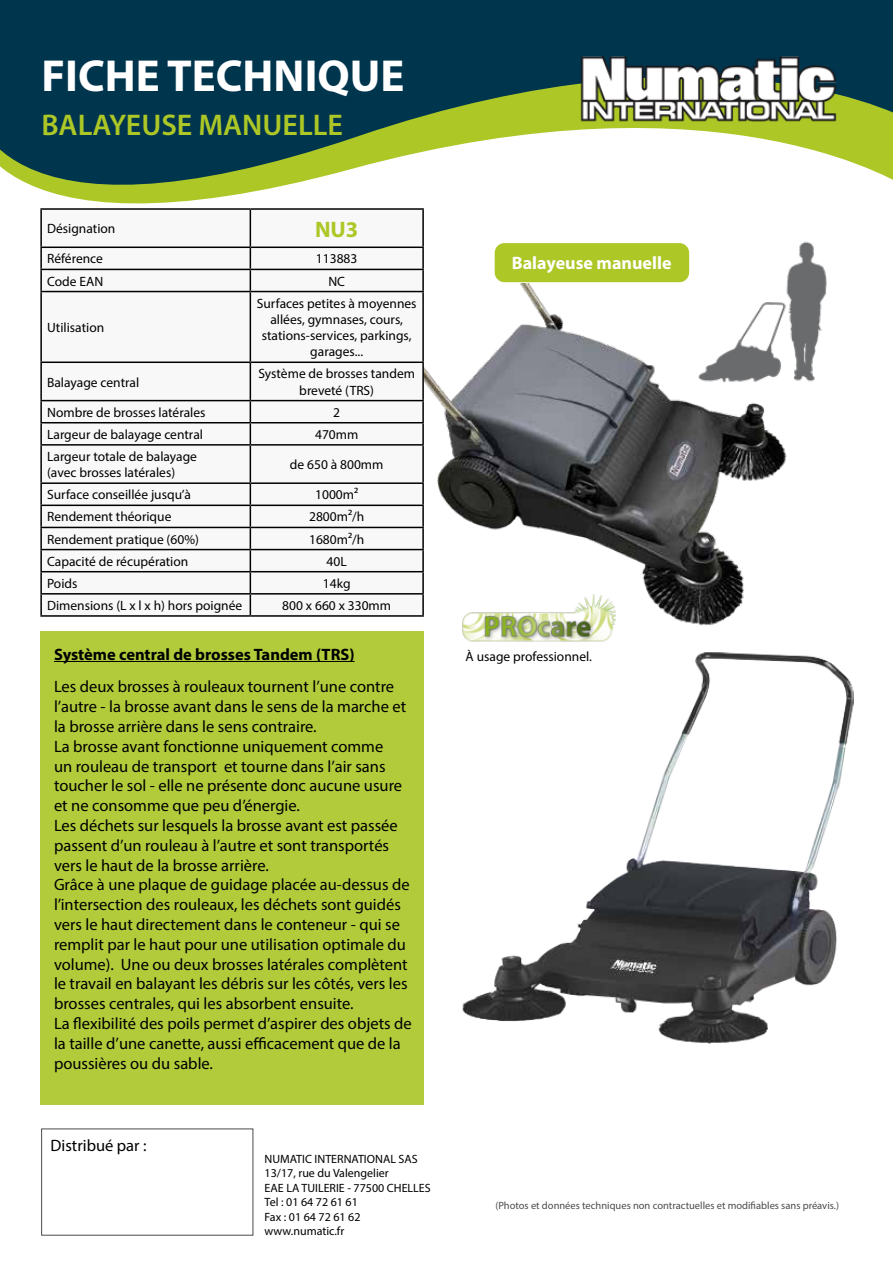
<style>
.page{position:relative;width:893px;height:1263px;background:#fff}
.page>*{position:absolute;margin:0;border:0;box-sizing:border-box;transform-origin:0 0}
.t1{font:700 45px "Myriad Pro";color:#fff}
.t2{font:600 30px "Myriad Pro";color:#acc726}
.t3{font:700 22.5px "Myriad Pro";color:#acc726}
.t4{font:700 18px "Myriad Pro";color:#fff}
.t5{font:16.5px/19.8px "Myriad Pro";color:#000}
.t6{font:700 16.5px "Myriad Pro";color:#000}
.t7{font:13.5px/16.2px "Myriad Pro";color:#000;text-align:center}
.t8{font:12px/14.4px "Myriad Pro";color:#000}
.t9{font:10.5px "Myriad Pro";color:#4b4b4d}
</style>
<div class="page">
<div style="left:495px;top:243px;width:194px;height:39px;background:#acc726;border-radius:10px"></div>
<img style="left:424px;top:283px;width:363px;height:343px">
<svg style="left:0;top:0;width:893px;height:262px;fill:#00354e"></svg>
<svg style="left:42px;top:210px;width:380px;height:405px"></svg>
<hr style="left:40px;top:208px;width:210px;height:2px;background:#000">
<hr style="left:40px;top:210px;width:2px;height:37px;background:#000">
<hr style="left:250px;top:208px;width:174px;height:2px;background:#000">
<hr style="left:250px;top:210px;width:1px;height:37px;background:#000">
<hr style="left:422px;top:210px;width:2px;height:37px;background:#000">
<hr style="left:40px;top:247px;width:210px;height:1px;background:#000">
<hr style="left:40px;top:248px;width:2px;height:21px;background:#000">
<hr style="left:250px;top:247px;width:174px;height:1px;background:#000">
<hr style="left:422px;top:248px;width:2px;height:21px;background:#000">
<hr style="left:40px;top:269px;width:210px;height:1px;background:#000">
<hr style="left:40px;top:270px;width:2px;height:21px;background:#000">
<hr style="left:250px;top:269px;width:174px;height:1px;background:#000">
<svg style="left:250px;top:248px;width:1px;height:43px"></svg>
<hr style="left:422px;top:270px;width:2px;height:21px;background:#000">
<hr style="left:40px;top:291px;width:210px;height:1px;background:#000">
<hr style="left:40px;top:292px;width:2px;height:69px;background:#000">
<hr style="left:250px;top:291px;width:174px;height:1px;background:#000">
<hr style="left:250px;top:292px;width:1px;height:69px;background:#000">
<hr style="left:422px;top:292px;width:2px;height:69px;background:#000">
<hr style="left:40px;top:361px;width:210px;height:2px;background:#000">
<hr style="left:40px;top:363px;width:2px;height:37px;background:#000">
<hr style="left:250px;top:361px;width:174px;height:2px;background:#000">
<hr style="left:250px;top:363px;width:1px;height:37px;background:#000">
<hr style="left:422px;top:363px;width:2px;height:37px;background:#000">
<hr style="left:40px;top:400px;width:210px;height:1px;background:#000">
<hr style="left:40px;top:401px;width:2px;height:21px;background:#000">
<hr style="left:250px;top:400px;width:174px;height:1px;background:#000">
<hr style="left:422px;top:401px;width:2px;height:21px;background:#000">
<hr style="left:40px;top:422px;width:210px;height:1px;background:#000">
<hr style="left:40px;top:423px;width:2px;height:21px;background:#000">
<hr style="left:250px;top:422px;width:174px;height:1px;background:#000">
<svg style="left:250px;top:401px;width:1px;height:43px"></svg>
<hr style="left:422px;top:423px;width:2px;height:21px;background:#000">
<hr style="left:40px;top:444px;width:210px;height:2px;background:#000">
<hr style="left:40px;top:446px;width:2px;height:36px;background:#000">
<hr style="left:250px;top:444px;width:174px;height:2px;background:#000">
<hr style="left:250px;top:446px;width:1px;height:36px;background:#000">
<hr style="left:422px;top:446px;width:2px;height:36px;background:#000">
<hr style="left:40px;top:482px;width:210px;height:2px;background:#000">
<hr style="left:40px;top:484px;width:2px;height:21px;background:#000">
<hr style="left:250px;top:482px;width:174px;height:2px;background:#000">
<hr style="left:422px;top:484px;width:2px;height:21px;background:#000">
<hr style="left:40px;top:505px;width:210px;height:1px;background:#000">
<hr style="left:40px;top:506px;width:2px;height:21px;background:#000">
<hr style="left:250px;top:505px;width:174px;height:1px;background:#000">
<hr style="left:422px;top:506px;width:2px;height:21px;background:#000">
<hr style="left:40px;top:527px;width:210px;height:1px;background:#000">
<hr style="left:40px;top:528px;width:2px;height:21px;background:#000">
<hr style="left:250px;top:527px;width:174px;height:1px;background:#000">
<hr style="left:422px;top:528px;width:2px;height:21px;background:#000">
<hr style="left:40px;top:549px;width:210px;height:1px;background:#000">
<hr style="left:40px;top:550px;width:2px;height:21px;background:#000">
<hr style="left:250px;top:549px;width:174px;height:1px;background:#000">
<hr style="left:422px;top:550px;width:2px;height:21px;background:#000">
<hr style="left:40px;top:571px;width:210px;height:1px;background:#000">
<hr style="left:40px;top:572px;width:2px;height:21px;background:#000">
<hr style="left:250px;top:571px;width:174px;height:1px;background:#000">
<hr style="left:422px;top:572px;width:2px;height:21px;background:#000">
<hr style="left:40px;top:593px;width:210px;height:2px;background:#000">
<hr style="left:40px;top:595px;width:2px;height:20px;background:#000">
<hr style="left:250px;top:593px;width:174px;height:2px;background:#000">
<svg style="left:250px;top:484px;width:1px;height:131px"></svg>
<hr style="left:422px;top:595px;width:2px;height:20px;background:#000">
<hr style="left:40px;top:615px;width:210px;height:2px;background:#000">
<hr style="left:250px;top:615px;width:174px;height:2px;background:#000">
<img style="left:459px;top:595px;width:156px;height:44px">
<img style="left:579px;top:54px;width:260px;height:69px">
<img style="left:698px;top:231px;width:130px;height:157px">
<img style="left:462px;top:639px;width:392px;height:405px">
<div style="left:40px;top:631px;width:384px;height:474px;background:#b2cb3b"></div>
<hr style="left:54px;top:661px;width:301px;height:1px;background:#000">
<h1 class="t1" style="left:41px;top:47px;width:365px">FICHE TECHNIQUE</h1>
<h2 class="t2" style="left:41px;top:105px;width:303px">BALAYEUSE MANUELLE</h2>
<p class="t7" style="left:47px;top:220px;width:70px">Désignation</p>
<h3 class="t3" style="left:315px;top:214px;width:45px">NU3</h3>
<p class="t7" style="left:47px;top:251px;width:57px">Référence</p>
<p class="t7" style="left:316px;top:251px;width:43px">113883</p>
<p class="t7" style="left:47px;top:273px;width:58px">Code EAN</p>
<p class="t7" style="left:328px;top:273px;width:18px">NC</p>
<p class="t7" style="left:47px;top:319px;width:59px">Utilisation</p>
<p class="t7" style="left:257px;top:295px;width:161px">Surfaces petites à moyennes allées, gymnases, cours, stations-services, parkings, garages...</p>
<p class="t7" style="left:47px;top:374px;width:94px">Balayage central</p>
<p class="t7" style="left:258px;top:366px;width:158px">Système de brosses tandem breveté (TRS)</p>
<p class="t7" style="left:47px;top:404px;width:160px">Nombre de brosses latérales</p>
<p class="t7" style="left:333px;top:404px;width:8px">2</p>
<p class="t7" style="left:47px;top:426px;width:157px">Largeur de balayage central</p>
<p class="t7" style="left:315px;top:426px;width:45px">470mm</p>
<p class="t7" style="left:47px;top:448px;width:151px;text-align:left">Largeur totale de balayage (avec brosses latérales)</p>
<p class="t7" style="left:290px;top:456px;width:95px">de 650 à 800mm</p>
<p class="t7" style="left:47px;top:486px;width:145px">Surface conseillée jusqu’à</p>
<p class="t7" style="left:315px;top:486px;width:45px">1000m²</p>
<p class="t7" style="left:47px;top:509px;width:126px">Rendement théorique</p>
<p class="t7" style="left:309px;top:509px;width:57px">2800m²/h</p>
<p class="t7" style="left:47px;top:531px;width:153px">Rendement pratique (60%)</p>
<p class="t7" style="left:309px;top:531px;width:57px">1680m²/h</p>
<p class="t7" style="left:47px;top:553px;width:143px">Capacité de récupération</p>
<p class="t7" style="left:327px;top:553px;width:22px">40L</p>
<p class="t7" style="left:47px;top:575px;width:32px">Poids</p>
<p class="t7" style="left:323px;top:575px;width:29px">14kg</p>
<p class="t7" style="left:47px;top:597px;width:197px">Dimensions (L x l x h) hors poignée</p>
<p class="t7" style="left:282px;top:597px;width:110px">800 x 660 x 330mm</p>
<p class="t6" style="left:54px;top:643px;width:302px">Système central de brosses Tandem (TRS)</p>
<p class="t5" style="left:54px;top:677px;width:359px">Les deux brosses à rouleaux tournent l’une contre l’autre - la brosse avant dans le sens de la marche et la brosse arrière dans le sens contraire.<br>La brosse avant fonctionne uniquement comme<br>un rouleau de transport et tourne dans l’air sans toucher le sol - elle ne présente donc aucune usure et ne consomme que peu d’énergie.<br>Les déchets sur lesquels la brosse avant est passée passent d’un rouleau à l’autre et sont transportés vers le haut de la brosse arrière.<br>Grâce à une plaque de guidage placée au-dessus de l’intersection des rouleaux, les déchets sont guidés vers le haut directement dans le conteneur - qui se remplit par le haut pour une utilisation optimale du volume). Une ou deux brosses latérales complètent le travail en balayant les débris sur les côtés, vers les brosses centrales, qui les absorbent ensuite.<br>La flexibilité des poils permet d’aspirer des objets de la taille d’une canette, aussi efficacement que de la poussières ou du sable.</p>
<p class="t5" style="left:50px;top:1135px;width:98px">Distribué par :</p>
<p class="t8" style="left:265px;top:1151px;width:168px">NUMATIC INTERNATIONAL SAS<br>13/17, rue du Valengelier<br>EAE LA TUILERIE - 77500 CHELLES<br>Tel : 01 64 72 61 61<br>Fax : 01 64 72 61 62 www.numatic.fr</p>
<p class="t4" style="left:512px;top:252px;width:161px">Balayeuse manuelle</p>
<p class="t7" style="left:466px;top:648px;width:128px">À usage professionnel.</p>
<p class="t9" style="left:495px;top:1199px;width:345px">(Photos et données techniques non contractuelles et modifiables sans préavis.)</p>
</div>
